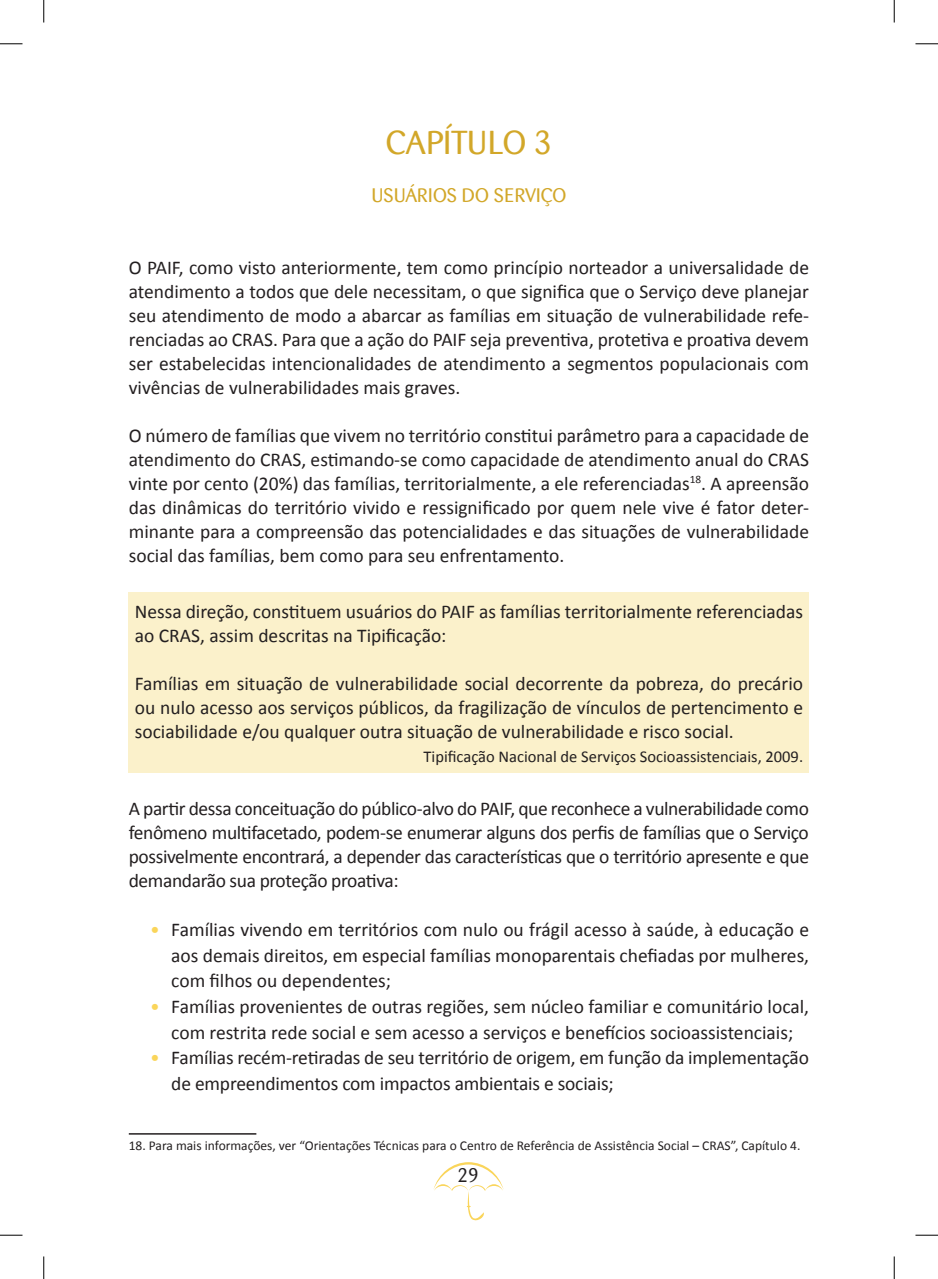
<style>
.page{position:relative;width:938px;height:1279px;background:#fff}
.page>*{position:absolute;margin:0;border:0;box-sizing:border-box;transform-origin:0 0}
.t1{font:33px "Barmeno";color:#d2a729}
.t2{font:19.5px/24px "Calibri";color:#231f20;text-align:justify}
.t3{font:19.5px "Barmeno";letter-spacing:.01em;color:#d2a729}
.t4{font:19.5px "Barmeno";color:#231f20}
.t5{font:16.5px "Calibri";color:#231f20}
.t6{font:13.5px "Calibri";color:#231f20}
.s1{color:#fad55a}
</style>
<div class="page">
<svg style="left:433px;top:1162px;width:71px;height:58px"></svg>
<div style="left:129px;top:591px;width:680px;height:181px;background:#fbf1cb"></div>
<hr style="left:129px;top:1132px;width:127px;height:2px;background:#231f20">
<svg style="left:0;top:44px;width:22px;height:1px"></svg>
<svg style="left:915px;top:44px;width:23px;height:1px"></svg>
<svg style="left:0;top:1234px;width:22px;height:1px"></svg>
<svg style="left:915px;top:1234px;width:23px;height:1px"></svg>
<svg style="left:44px;top:0;width:1px;height:22px"></svg>
<svg style="left:44px;top:1256px;width:1px;height:22px"></svg>
<svg style="left:894px;top:0;width:1px;height:22px"></svg>
<svg style="left:894px;top:1256px;width:1px;height:22px"></svg>
<h1 class="t1" style="left:386px;top:124px;width:168px">CAPÍTULO 3</h1>
<p class="t3" style="left:372px;top:183px;width:196px">USUÁRIOS DO SERVIÇO</p>
<p class="t2" style="left:129px;top:254px;width:682px">O PAIF, como visto anteriormente, tem como princípio norteador a universalidade de atendimento a todos que dele necessitam, o que significa que o Serviço deve planejar seu atendimento de modo a abarcar as famílias em situação de vulnerabilidade refe&shy;renciadas ao CRAS. Para que a ação do PAIF seja preventiva, protetiva e proativa devem ser estabelecidas intencionalidades de atendimento a segmentos populacionais com vivências de vulnerabilidades mais graves.</p>
<p class="t2" style="left:129px;top:422px;width:682px">O número de famílias que vivem no território constitui parâmetro para a capacidade de atendimento do CRAS, estimando-se como capacidade de atendimento anual do CRAS vinte por cento (20%) das famílias, territorialmente, a ele referenciadas<sup>18</sup>. A apreensão das dinâmicas do território vivido e ressignificado por quem nele vive é fator deter&shy;minante para a compreensão das potencialidades e das situações de vulnerabilidade social das famílias, bem como para seu enfrentamento.</p>
<p class="t2" style="left:135px;top:598px;width:670px">Nessa direção, constituem usuários do PAIF as famílias territorialmente referenciadas ao CRAS, assim descritas na Tipificação:</p>
<p class="t2" style="left:135px;top:670px;width:670px">Famílias em situação de vulnerabilidade social decorrente da pobreza, do precário ou nulo acesso aos serviços públicos, da fragilização de vínculos de pertencimento e sociabilidade e/ou qualquer outra situação de vulnerabilidade e risco social.</p>
<p class="t5" style="left:424px;top:745px;width:381px">Tipificação Nacional de Serviços Socioassistenciais, 2009.</p>
<p class="t2" style="left:129px;top:795px;width:682px">A partir dessa conceituação do público-alvo do PAIF, que reconhece a vulnerabilidade como fenômeno multifacetado, podem-se enumerar alguns dos perfis de famílias que o Serviço possivelmente encontrará, a depender das características que o território apresente e que demandarão sua proteção proativa:</p>
<p class="t2" style="left:171px;top:916px;width:639px;line-height:25.5px;text-indent:-21px"><span class="s1">•</span> Famílias vivendo em territórios com nulo ou frágil acesso à saúde, à educação e aos demais direitos, em especial famílias monoparentais chefiadas por mulheres, com filhos ou dependentes;</p>
<p class="t2" style="left:150px;top:992px;width:661px;line-height:25.5px;text-align:center"><span class="s1">•</span> Famílias provenientes de outras regiões, sem núcleo familiar e comunitário local, com restrita rede social e sem acesso a serviços e benefícios socioassistenciais;</p>
<p class="t2" style="left:171px;top:1043px;width:639px;line-height:25.5px;text-indent:-21px"><span class="s1">•</span> Famílias recém-retiradas de seu território de origem, em função da implementação de empreendimentos com impactos ambientais e sociais;</p>
<p class="t6" style="left:129px;top:1136px;width:673px">18. Para mais informações, ver “Orientações Técnicas para o Centro de Referência de Assistência Social – CRAS”, Capítulo 4.</p>
<p class="t4" style="left:458px;top:1163px;width:23px">29</p>
</div>
